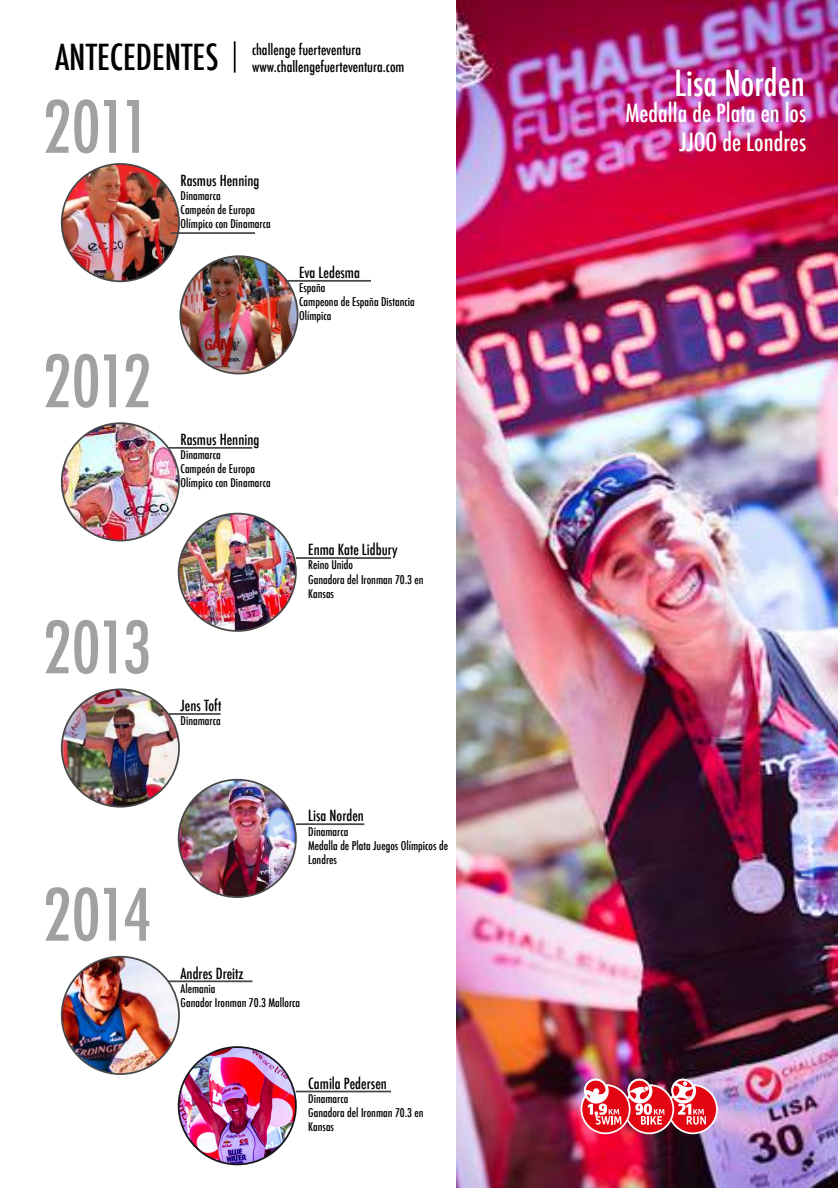
<style>
.page{position:relative;width:840px;height:1189px;background:#fff}
.page>*{position:absolute;margin:0;border:0;box-sizing:border-box;transform-origin:0 0}
.t1{font:500 condensed 70px "Futura";letter-spacing:-.04em;color:#a3a0a0}
.t2{font:500 condensed 35px "Futura";color:#000}
.t3{font:500 condensed 35px "Futura";color:#fff}
.t4{font:500 condensed 24.5px "Futura";color:#fff}
.t5{font:500 condensed 15.05px "Futura";color:#000}
.t6{font:500 condensed 14.53px/17.5px "Futura";color:#000}
.t7{font:500 condensed 11.72px/14.2px "Futura";color:#000}
</style>
<div class="page">
<img style="left:456px;top:0;width:381px;height:1187px">
<div style="left:584px;top:1078px;width:23px;height:23px;border:2px solid #fff;border-radius:50%"></div>
<div style="left:671px;top:1078px;width:24px;height:23px;border:2px solid #fff;border-radius:50%"></div>
<img style="left:580px;top:1079px;width:139px;height:55px">
<div style="left:628px;top:1078px;width:23px;height:23px;border:2px solid #fff;border-radius:50%"></div>
<hr style="left:234px;top:41px;width:2px;height:32px;background:#000">
<img style="left:60px;top:163px;width:239px;height:212px">
<hr style="left:287px;top:280px;width:84px;height:2px;background:#494848">
<img style="left:60px;top:422px;width:237px;height:210px">
<hr style="left:296px;top:557px;width:95px;height:2px;background:#494848">
<img style="left:60px;top:688px;width:238px;height:210px">
<hr style="left:296px;top:823px;width:68px;height:1px;background:#494848">
<img style="left:60px;top:955px;width:238px;height:210px">
<hr style="left:296px;top:1090px;width:95px;height:2px;background:#494848">
<h2 class="t2" style="left:55px;top:35px;width:165px">ANTECEDENTES</h2>
<p class="t6" style="left:252px;top:41px;width:154px">challenge fuerteventura www.challengefuerteventura.com</p>
<h1 class="t1" style="left:43px;top:82px;width:108px">2011</h1>
<h1 class="t1" style="left:43px;top:336px;width:110px">2012</h1>
<h1 class="t1" style="left:43px;top:602px;width:110px">2013</h1>
<p class="t5" style="left:181px;top:170px;width:80px">Rasmus Henning</p>
<p class="t7" style="left:181px;top:188px;width:92px">Dinamarca<br>Campeón de Europa<br>Olímpico con Dinamarca</p>
<p class="t5" style="left:299px;top:263px;width:62px">Eva Ledesma</p>
<p class="t7" style="left:299px;top:281px;width:117px">España<br>Campeona de España Distancia<br>Olímpica</p>
<p class="t5" style="left:181px;top:430px;width:80px">Rasmus Henning</p>
<p class="t7" style="left:181px;top:448px;width:92px">Dinamarca<br>Campeón de Europa<br>Olímpico con Dinamarca</p>
<p class="t5" style="left:308px;top:540px;width:91px">Enma Kate Lidbury</p>
<p class="t7" style="left:308px;top:558px;width:117px">Reino Unido<br>Ganadora del Ironman 70.3 en<br>Kansas</p>
<p class="t5" style="left:181px;top:695px;width:43px">Jens Toft</p>
<p class="t7" style="left:181px;top:713px;width:42px">Dinamarca</p>
<h1 class="t1" style="left:43px;top:869px;width:111px">2014</h1>
<p class="t5" style="left:308px;top:806px;width:57px">Lisa Norden</p>
<p class="t7" style="left:308px;top:824px;width:141px">Dinamarca<br>Medalla de Plata Juegos Olímpicos de<br>Londres</p>
<p class="t5" style="left:181px;top:963px;width:65px">Andres Dreitz</p>
<p class="t7" style="left:181px;top:981px;width:121px">Alemania<br>Ganador Ironman 70.3 Mallorca</p>
<p class="t5" style="left:308px;top:1073px;width:80px">Camila Pedersen</p>
<p class="t7" style="left:308px;top:1091px;width:117px">Dinamarca<br>Ganadora del Ironman 70.3 en<br>Kansas</p>
<h2 class="t3" style="left:675px;top:60px;width:132px">Lisa Norden</h2>
<h3 class="t4" style="left:626px;top:97px;width:182px">Medalla de Plata en los</h3>
<h3 class="t4" style="left:680px;top:126px;width:128px">JJOO de Londres</h3>
</div>
